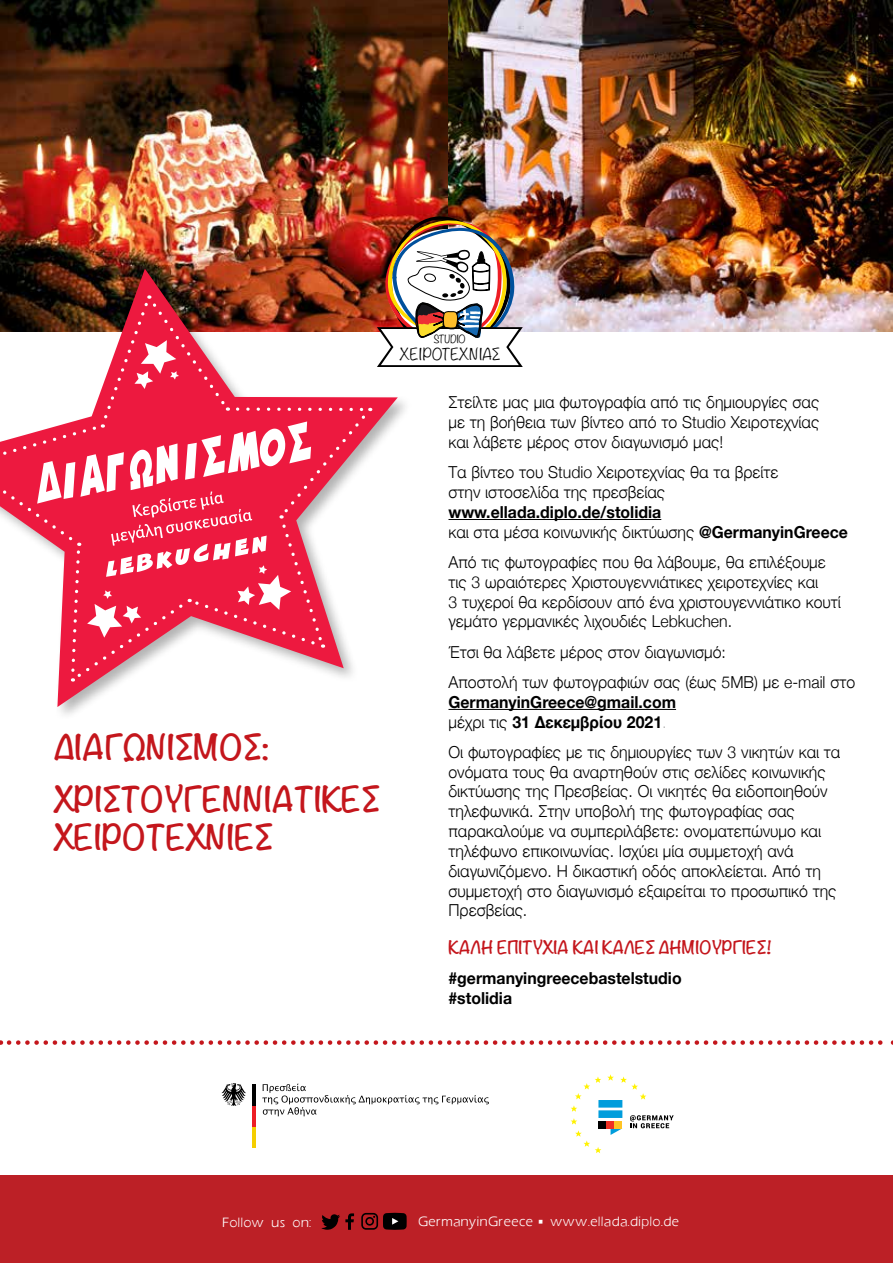
<style>
.page{position:relative;width:893px;height:1263px;background:#fff}
.page>*{position:absolute;margin:0;border:0;box-sizing:border-box;transform-origin:0 0}
.t1{font:700 31.35px/52.5px "Noteworthy";color:#c4161c;scale:.96 1}
.t2{font:300 16.5px/19.8px "Helvetica Neue";color:#000;scale:.96 1}
.t3{font:700 16.5px/19.8px "Helvetica Neue";color:#000;scale:.96 1}
.t4{font:700 16.35px "Noteworthy";color:#c4161c;scale:.96 1}
.t5{font:300 14.55px "Noteworthy";color:#000}
.t6{font:12.75px "UB Calligula";color:#fff}
.t7{font:300 10.05px "Noteworthy";letter-spacing:-.02em;color:#000}
.s1{font-weight:300}
.s2{font-weight:200}
</style>
<div class="page">
<div style="left:0;top:1176px;width:893px;height:87px;background:#bc2026"></div>
<hr style="left:448px;top:519px;width:213px;height:1px;background:#000">
<hr style="left:448px;top:709px;width:228px;height:1px;background:#000">
<svg style="left:9px;top:1040px;width:884px;height:5px"></svg>
<hr style="left:252px;top:1126px;width:4px;height:21px;background:#f5ce00">
<hr style="left:252px;top:1105px;width:4px;height:21px;background:#ed1d24">
<hr style="left:252px;top:1084px;width:4px;height:21px;background:#000">
<svg style="left:221px;top:1083px;width:25px;height:23px"></svg>
<svg style="left:262px;top:1084px;width:227px;height:32px"></svg>
<svg style="left:321px;top:1213px;width:33px;height:17px"></svg>
<svg style="left:361px;top:1213px;width:46px;height:17px"></svg>
<img style="left:0;top:0;width:893px;height:331px">
<img style="left:377px;top:209px;width:146px;height:158px">
<div style="left:0;top:267px;width:413px;height:455px;background:#000;opacity:.3"></div>
<img style="left:0;top:269px;width:398px;height:438px">
<svg style="left:0;top:294px;width:373px;height:389px"></svg>
<svg style="left:0;top:297px;width:368px;height:385px"></svg>
<svg style="left:571px;top:1074px;width:103px;height:79px"></svg>
<h1 class="t1" style="left:54px;top:720px;width:341px">ΔΙΑΓΩΝΙΣΜΌΣ:<br>ΧΡΙΣΤΟΥΓΕΝΝΙΆΤΙΚΕΣ</h1>
<h1 class="t1" style="left:54px;top:810px;width:230px">ΧΕΙΡΟΤΕΧΝΊΕΣ</h1>
<p class="t7" style="left:434px;top:330px;width:33px">STUDIO</p>
<p class="t5" style="left:400px;top:341px;width:102px">ΧΕΙΡΟΤΕΧΝΙΑΣ</p>
<p class="t2" style="left:448px;top:391px;width:388px;text-align:justify">Στείλτε μας μια φωτογραφία από τις δημιουργίες σας με τη βοήθεια των βίντεο από το Studio Χειροτεχνίας και λάβετε μέρος στον διαγωνισμό μας!</p>
<p class="t2" style="left:448px;top:461px;width:345px">Τα βίντεο του Studio Χειροτεχνίας θα τα βρείτε στην ιστοσελίδα της πρεσβείας</p>
<p class="t3" style="left:448px;top:502px;width:418px">www.ellada.diplo.de/stolidia<br><span class="s1">και στα μέσα κοινωνικής δικτύωσης</span> @GermanyinGreece</p>
<p class="t2" style="left:448px;top:551px;width:410px">Από τις φωτογραφίες που θα λάβουμε, θα επιλέξουμε τις 3 ωραιότερες Χριστουγεννιάτικες χειροτεχνίες και<br>3 τυχεροί θα κερδίσουν από ένα χριστουγεννιάτικο κουτί γεμάτο γερμανικές λιχουδιές Lebkuchen.</p>
<p class="t2" style="left:448px;top:635px;width:425px;line-height:30.3px">Έτσι θα λάβετε μέρος στον διαγωνισμό:<br>Αποστολή των φωτογραφιών σας (έως 5ΜΒ) με e-mail στο</p>
<p class="t3" style="left:448px;top:692px;width:239px">GermanyinGreece@gmail.com <span class="s1">μέχρι τις</span> 31 Δεκεμβρίου 2021<span class="s2">.</span></p>
<p class="t2" style="left:448px;top:741px;width:410px">Οι φωτογραφίες με τις δημιουργίες των 3 νικητών και τα ονόματα τους θα αναρτηθούν στις σελίδες κοινωνικής δικτύωσης της Πρεσβείας. Οι νικητές θα ειδοποιηθούν τηλεφωνικά. Στην υποβολή της φωτογραφίας σας παρακαλούμε να συμπεριλάβετε: ονοματεπώνυμο και τηλέφωνο επικοινωνίας. Ισχύει μία συμμετοχή ανά διαγωνιζόμενο. Η δικαστική οδός αποκλείεται. Από τη συμμετοχή στο διαγωνισμό εξαιρείται το προσωπικό της Πρεσβείας.</p>
<p class="t4" style="left:448px;top:933px;width:338px">ΚΑΛΉ ΕΠΙΤΥΧΊΑ ΚΑΙ ΚΑΛΈΣ ΔΗΜΙΟΥΡΓΊΕΣ!</p>
<p class="t3" style="left:448px;top:969px;width:244px">#germanyingreecebastelstudio #stolidia</p>
<p class="t6" style="left:221px;top:1215px;width:91px">Follow us on:</p>
<p class="t6" style="left:417px;top:1214px;width:263px">GermanyinGreece • www.ellada.diplo.de</p>
</div>
